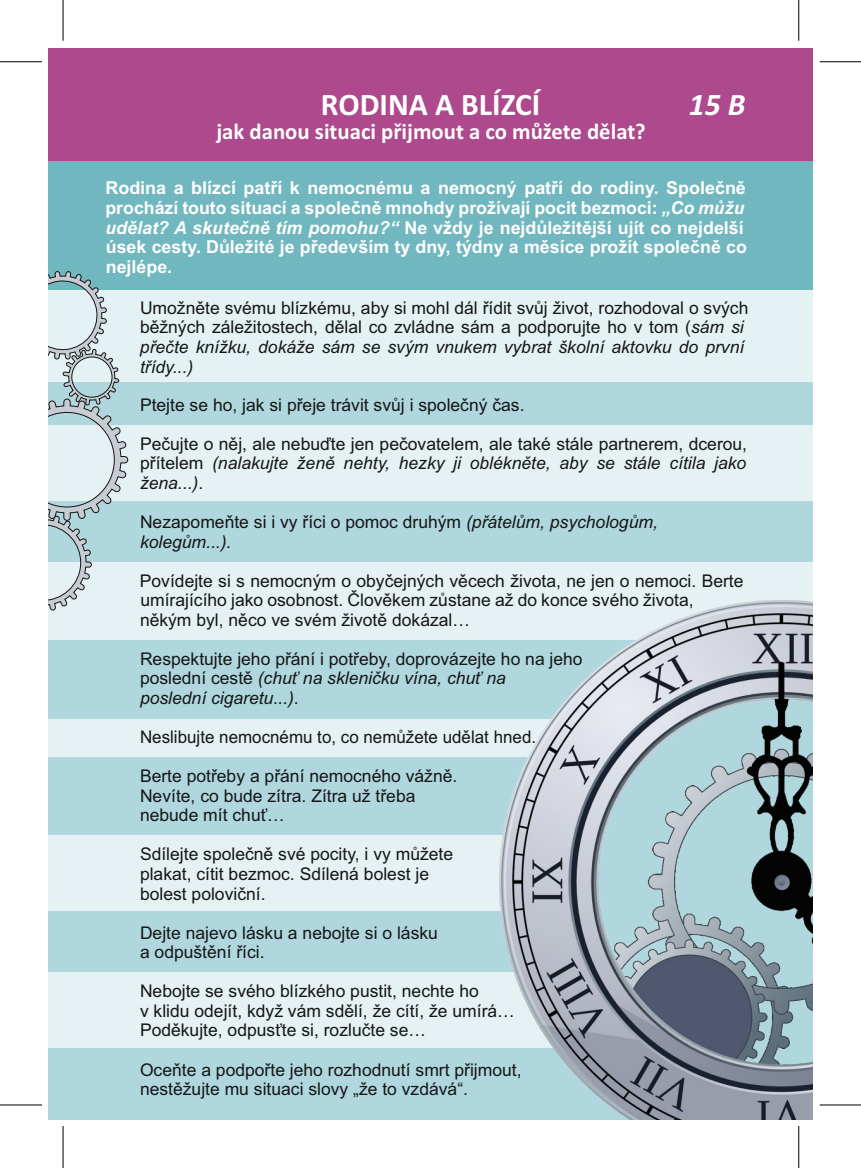
<style>
.page{position:relative;width:861px;height:1168px;background:#fff}
.page>*{position:absolute;margin:0;border:0;box-sizing:border-box;transform-origin:0 0}
.t1{font:700 31.5px "Calibri";color:#fff}
.t2{font:italic 700 31.5px "Calibri";color:#fff}
.t3{font:700 22.75px "Calibri";color:#fff}
.t4{font:700 17.85px/19.9px "Arial";color:#fff}
.t5{font:17.5px/19.6px "Arial";color:#151616}
.t6{font:italic 17.5px/19.6px "Arial";color:#151616}
.s1{font-style:italic}
.s2{font-style:normal}
</style>
<div class="page">
<div style="left:48px;top:48px;width:764px;height:1072px;background:#afd7dd"></div>
<div style="left:48px;top:563px;width:764px;height:77px;background:#e5f1f3"></div>
<div style="left:48px;top:719px;width:577px;height:38px;background:#e5f1f3"></div>
<div style="left:48px;top:835px;width:488px;height:76px;background:#e5f1f3"></div>
<div style="left:48px;top:972px;width:515px;height:76px;background:#e5f1f3"></div>
<div style="left:48px;top:425px;width:764px;height:76px;background:#e5f1f3"></div>
<div style="left:48px;top:289px;width:764px;height:93px;background:#e5f2f3"></div>
<img style="left:499px;top:600px;width:313px;height:520px">
<div style="left:48px;top:48px;width:764px;height:241px;background:#71b7bf"></div>
<svg style="left:48px;top:271px;width:81px;height:340px"></svg>
<div style="left:48px;top:48px;width:764px;height:113px;background:#ad498c"></div>
<hr style="left:0;top:1104px;width:42px;height:1px;background:#000">
<hr style="left:63px;top:1126px;width:1px;height:42px;background:#000">
<hr style="left:0;top:61px;width:42px;height:1px;background:#000">
<hr style="left:63px;top:0;width:1px;height:41px;background:#000">
<hr style="left:819px;top:61px;width:41px;height:1px;background:#000">
<hr style="left:798px;top:0;width:1px;height:41px;background:#000">
<hr style="left:819px;top:1104px;width:41px;height:1px;background:#000">
<hr style="left:798px;top:1126px;width:1px;height:42px;background:#000">
<h1 class="t1" style="left:321px;top:92px;width:221px">RODINA A BLÍZCÍ</h1>
<h1 class="t2" style="left:688px;top:92px;width:58px">15 B</h1>
<h2 class="t3" style="left:216px;top:122px;width:430px">jak danou situaci přijmout a co můžete dělat?</h2>
<p class="t4" style="left:105px;top:179px;width:642px">Rodina a blízcí patří k nemocnému a nemocný patří do rodiny. Společně prochází touto situací a společně mnohdy prožívají pocit bezmoci: <span class="s1">„Co můžu udělat? A skutečně tím pomohu?“</span> Ne vždy je nejdůležitější ujít co nejdelší úsek cesty. Důležité je především ty dny, týdny a měsíce prožít společně co nejlépe.</p>
<p class="t5" style="left:140px;top:299px;width:609px">Umožněte svému blízkému, aby si mohl dál řídit svůj život, rozhodoval o svých běžných záležitostech, dělal co zvládne sám a podporujte ho v tom (<span class="s1">sám si přečte knížku, dokáže sám se svým vnukem vybrat školní aktovku do první třídy...)</span></p>
<p class="t5" style="left:140px;top:396px;width:386px">Ptejte se ho, jak si přeje trávit svůj i společný čas.</p>
<p class="t5" style="left:140px;top:435px;width:608px;text-align:justify">Pečujte o něj, ale nebuďte jen pečovatelem, ale také stále partnerem, dcerou, přítelem <span class="s1">(nalakujte ženě nehty, hezky ji oblékněte, aby se stále cítila jako žena...)</span>.</p>
<p class="t6" style="left:140px;top:513px;width:519px"><span class="s2">Nezapomeňte si i vy říci o pomoc druhým</span> (přátelům, psychologům, kolegům...).</p>
<p class="t5" style="left:140px;top:572px;width:605px">Povídejte si s nemocným o obyčejných věcech života, ne jen o nemoci. Berte umírajícího jako osobnost. Člověkem zůstane až do konce svého života, někým byl, něco ve svém životě dokázal…</p>
<p class="t5" style="left:140px;top:650px;width:444px">Respektujte jeho přání i potřeby, doprovázejte ho na jeho poslední cestě <span class="s1">(chuť na skleničku vína, chuť na<br>poslední cigaretu...)</span>.</p>
<p class="t5" style="left:140px;top:729px;width:397px">Neslibujte nemocnému to, co nemůžete udělat hned.</p>
<p class="t5" style="left:140px;top:768px;width:319px">Berte potřeby a přání nemocného vážně.<br>Nevíte, co bude zítra. Zítra už třeba nebude mít chuť…</p>
<p class="t5" style="left:140px;top:846px;width:314px">Sdílejte společně své pocity, i vy můžete plakat, cítit bezmoc. Sdílená bolest je bolest poloviční.</p>
<p class="t5" style="left:140px;top:924px;width:299px">Dejte najevo lásku a nebojte si o lásku a odpuštění říci.</p>
<p class="t5" style="left:140px;top:983px;width:376px">Nebojte se svého blízkého pustit, nechte ho<br>v klidu odejít, když vám sdělí, že cítí, že umírá…<br>Poděkujte, odpusťte si, rozlučte se…</p>
<p class="t5" style="left:140px;top:1061px;width:383px">Oceňte a podpořte jeho rozhodnutí smrt přijmout, nestěžujte mu situaci slovy „že to vzdává“.</p>
</div>
